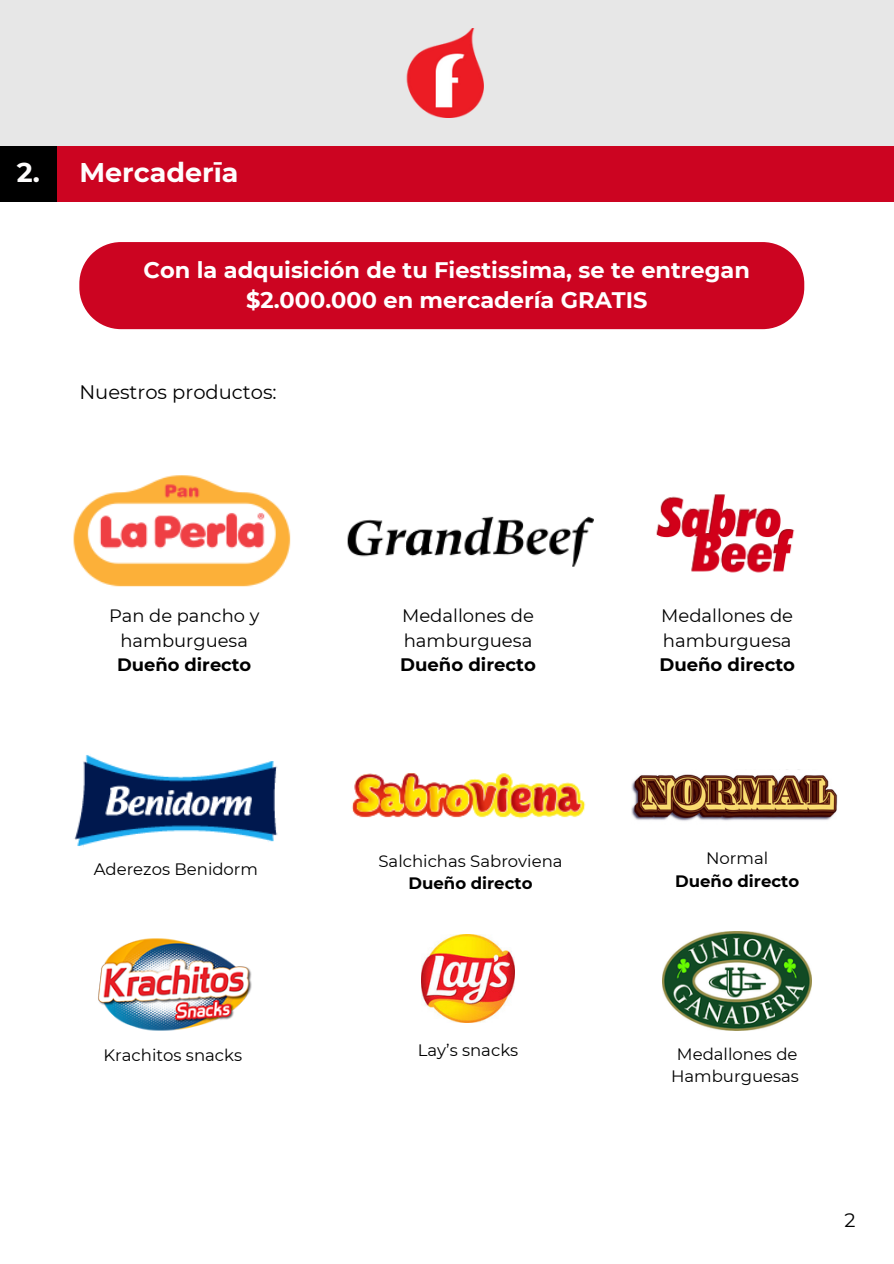
<style>
.page{position:relative;width:894px;height:1264px;background:#fff}
.page>*{position:absolute;margin:0;border:0;box-sizing:border-box;transform-origin:0 0}
.t1{font:700 27px "Montserrat";color:#fefdfd}
.t2{font:700 22.5px/30.3px "Montserrat";color:#fff;text-align:center}
.t3{font:19.5px "Montserrat";color:#000}
.t4{font:18px/24.6px "Montserrat";color:#000}
.t5{font:17.85px/24.5px "Montserrat";color:#000;text-align:center}
.t6{font:16.5px/22.5px "Montserrat";color:#000;text-align:center}
.t7{font:700 16.5px "Montserrat";color:#000}
.s1{font-weight:700}
</style>
<div class="page">
<div style="left:0;top:0;width:893px;height:146px;background:#e7e7e7"></div>
<img style="left:406px;top:28px;width:78px;height:89px">
<div style="left:0;top:146px;width:893px;height:55px;background:#cc0421"></div>
<div style="left:0;top:146px;width:56px;height:55px;background:#000"></div>
<div style="left:79px;top:242px;width:725px;height:87px;background:#cc0421"></div>
<img style="left:73px;top:475px;width:218px;height:112px">
<img style="left:347px;top:516px;width:246px;height:51px">
<img style="left:74px;top:755px;width:204px;height:92px">
<img style="left:656px;top:494px;width:139px;height:79px">
<img style="left:352px;top:773px;width:234px;height:46px">
<img style="left:98px;top:938px;width:154px;height:93px">
<img style="left:421px;top:934px;width:93px;height:88px">
<img style="left:631px;top:769px;width:206px;height:52px">
<img style="left:662px;top:931px;width:149px;height:99px">
<h1 class="t1" style="left:17px;top:156px;width:24px">2.</h1>
<h1 class="t1" style="left:79px;top:156px;width:161px">Mercaderīa</h1>
<h3 class="t2" style="left:144px;top:255px;width:607px">Con la adquisición de tu Fiestissima, se te entregan $2.000.000 en mercadería GRATIS</h3>
<p class="t3" style="left:79px;top:380px;width:199px">Nuestros productos:</p>
<p class="t5" style="left:109px;top:603px;width:152px">Pan de pancho y hamburguesa<br><span class="s1">Dueño directo</span></p>
<p class="t4" style="left:400px;top:603px;width:137px">Medallones de hamburguesa<br><span class="s1">Dueño directo</span></p>
<p class="t4" style="left:659px;top:603px;width:137px">Medallones de hamburguesa<br><span class="s1">Dueño directo</span></p>
<p class="t6" style="left:94px;top:858px;width:166px">Aderezos Benidorm</p>
<p class="t6" style="left:378px;top:849px;width:185px">Salchichas Sabroviena</p>
<p class="t7" style="left:408px;top:873px;width:125px">Dueño directo</p>
<p class="t6" style="left:706px;top:847px;width:64px">Normal</p>
<p class="t7" style="left:675px;top:870px;width:125px">Dueño directo</p>
<p class="t6" style="left:103px;top:1044px;width:140px">Krachitos snacks</p>
<p class="t6" style="left:417px;top:1038px;width:102px">Lay’s snacks</p>
<p class="t6" style="left:671px;top:1042px;width:129px">Medallones de<br>Hamburguesas</p>
<h2 class="t3" style="left:844px;top:1208px;width:13px">2</h2>
</div>
